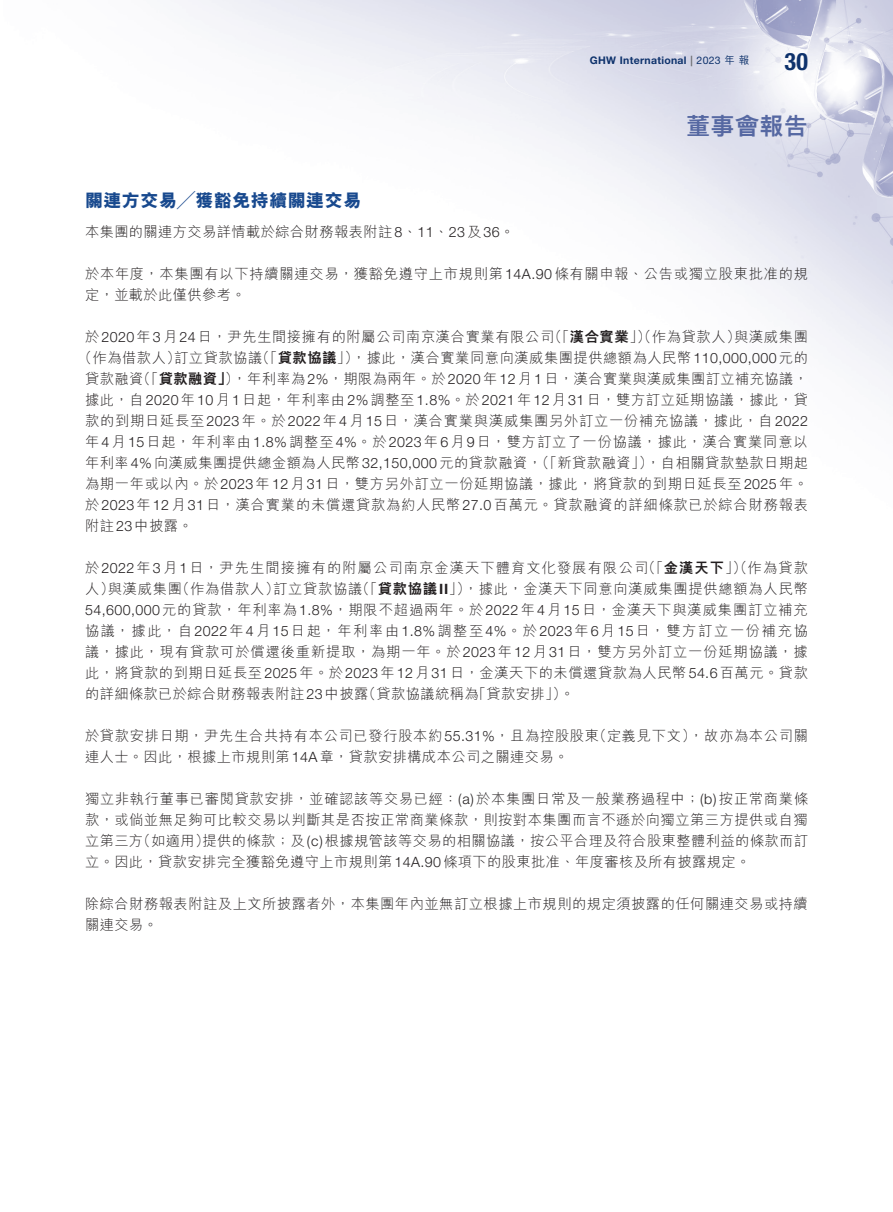
<style>
.page{position:relative;width:893px;height:1212px;background:#fff}
.page>*{position:absolute;margin:0;border:0;box-sizing:border-box;transform-origin:0 0}
.t1{font:800 24px "M Hei HK";letter-spacing:.02em;color:#5668a2}
.t2{font:700 condensed 24px "Helvetica Neue LT Pro";color:#0e326c}
._3__標題{font:800 18px "M Hei HK";letter-spacing:.025em;color:#18498e}
._1__內文{font:300 14.25px/21px "M Hei HK";letter-spacing:.045em;color:#231f20}
._1__內文-2{font:300 14.25px "M Hei HK";letter-spacing:.065em;color:#231f20}
._1__內文-3{font:300 14.25px/21px "M Hei HK";letter-spacing:.075em;color:#231f20}
._1__內文-4{font:300 14.25px "M Hei HK";letter-spacing:.115em;color:#231f20}
._1__內文-5{font:800 14.25px "M Hei HK";color:#231f20}
.t3{font:700 10.5px "Helvetica Neue LT Pro";letter-spacing:.03em;color:#0e326c}
.s1{color:#6c6d70}
.s2{font-weight:400}
.s3{font-family:"M Hei HK";font-weight:500}
.s4{font-family:"Helvetica Neue LT Pro"}
.s5{font-weight:800}
.s6{font-weight:300}
.s7{font-family:"Helvetica Neue LT Pro";font-weight:700}
</style>
<div class="page">
<img style="left:188px;top:0;width:705px;height:389px">
<p class="t3" style="left:590px;top:53px;width:161px">GHW International <span class="s1">|</span> <span class="s2">2023</span> <span class="s3">年報</span></p>
<h1 class="t2" style="left:784px;top:47px;width:25px">30</h1>
<h1 class="t1" style="left:686px;top:114px;width:123px">董事會報告</h1>
<p class="_3__標題" style="left:85px;top:192px;width:278px">關連方交易╱獲豁免持續關連交易</p>
<p class="_1__內文" style="left:85px;top:221px;width:431px">本集團的關連方交易詳情載於綜合財務報表附註 、<span class="s4">8 11</span>、<span class="s4">23</span>及<span class="s4">36</span>。</p>
<p class="_1__內文" style="left:85px;top:263px;width:724px">於本年度，本集團有以下持續關連交易，獲豁免遵守上市規則第<span class="s4">14A.90</span>條有關申報、公告或獨立股東批准的規定，並載於此僅供參考。</p>
<p class="_1__內文" style="left:734px;top:326px;width:75px">與漢威集團</p>
<p class="_1__內文" style="left:548px;top:326px;width:194px">（「<span class="s5">漢合實業</span>」）（作為貸款人）</p>
<p class="_1__內文" style="left:352px;top:326px;width:457px;text-indent:-267px">於<span class="s4">2020</span>年<span class="s4">3</span>月<span class="s4">24</span>日，尹先生間接擁有的附屬公司南京漢合實業有限公司<br>，據此，漢合實業同意向漢威集團提供總額為人民幣<span class="s4">110,000,000</span>元的</p>
<p class="_1__內文" style="left:174px;top:347px;width:90px">訂立貸款協議</p>
<p class="_1__內文" style="left:78px;top:347px;width:104px">（作為借款人）</p>
<p class="_1__內文" style="left:256px;top:347px;width:105px">（「<span class="s5">貸款協議</span>」）</p>
<p class="_1__內文" style="left:85px;top:368px;width:60px">貸款融資</p>
<p class="_1__內文" style="left:85px;top:389px;width:724px">據此，自<span class="s4">2020</span>年<span class="s4">10</span>月<span class="s4">1</span>日起，年利率由<span class="s4">2%</span>調整至<span class="s4">1.8%</span>。於<span class="s4">2021</span>年<span class="s4">12</span>月<span class="s4">31</span>日，雙方訂立延期協議，據此，貸</p>
<p class="_1__內文" style="left:85px;top:410px;width:724px">款的到期日延長至<span class="s4">2023</span>年。於<span class="s4">2022</span>年<span class="s4">4</span>月<span class="s4">15</span>日，漢合實業與漢威集團另外訂立一份補充協議，據此，自<span class="s4">2022</span></p>
<p class="_1__內文-2" style="left:85px;top:434px;width:724px">年<span class="s4">4</span>月<span class="s4">15</span>日起，年利率由<span class="s4">1.8%</span>調整至<span class="s4">4%</span>。於<span class="s4">2023</span>年<span class="s4">6</span>月<span class="s4">9</span>日，雙方訂立了一份協議，據此，漢合實業同意以</p>
<p class="_1__內文" style="left:646px;top:452px;width:163px">，自相關貸款墊款日期起</p>
<p class="_1__內文-5" style="left:137px;top:372px;width:104px"><span class="s6">（「</span>貸款融資」<span class="s6">）</span></p>
<p class="_1__內文" style="left:232px;top:368px;width:577px">，年利率為<span class="s4">2%</span>，期限為兩年。於<span class="s4">2020</span>年<span class="s4">12</span>月<span class="s4">1</span>日，漢合實業與漢威集團訂立補充協議，</p>
<p class="_1__內文" style="left:85px;top:452px;width:724px">年利率<span class="s4">4%</span>向漢威集團提供總金額為人民幣<span class="s4">32,150,000</span>元的貸款融資，<br>為期一年或以內。於<span class="s4">2023</span>年<span class="s4">12</span>月<span class="s4">31</span>日，雙方另外訂立一份延期協議，據此，將貸款的到期日延長至<span class="s4">2025</span>年。於<span class="s4">2023</span>年<span class="s4">12</span>月<span class="s4">31</span>日，漢合實業的未償還貸款為約人民幣<span class="s4">27.0</span>百萬元。貸款融資的詳細條款已於綜合財務報表附註<span class="s4">23</span>中披露。</p>
<p class="_1__內文" style="left:641px;top:557px;width:168px">（「<span class="s5">金漢天下</span>」）（作為貸款</p>
<p class="_1__內文" style="left:535px;top:452px;width:119px">（「新貸款融資」）</p>
<p class="_1__內文-3" style="left:464px;top:557px;width:346px;text-indent:-379px">於<span class="s4">2022</span>年<span class="s4">3</span>月<span class="s4">1</span>日，尹先生間接擁有的附屬公司南京金漢天下體育文化發展有限公司<br>，據此，金漢天下同意向漢威集團提供總額為人民幣</p>
<p class="_1__內文" style="left:273px;top:578px;width:91px">訂立貸款協議</p>
<p class="_1__內文" style="left:85px;top:578px;width:31px">人）</p>
<p class="_1__內文-2" style="left:85px;top:602px;width:724px"><span class="s4">54,600,000</span>元的貸款，年利率為<span class="s4">1.8%</span>，期限不超過兩年。於<span class="s4">2022</span>年<span class="s4">4</span>月<span class="s4">15</span>日，金漢天下與漢威集團訂立補充</p>
<p class="_1__內文-4" style="left:85px;top:623px;width:724px">協議，據此，自<span class="s4">2022</span>年<span class="s4">4</span>月<span class="s4">15</span>日起，年利率由<span class="s4">1.8%</span>調整至<span class="s4">4%</span>。於<span class="s4">2023</span>年<span class="s4">6</span>月<span class="s4">15</span>日，雙方訂立一份補充協</p>
<p class="_1__內文" style="left:85px;top:641px;width:724px">議，據此，現有貸款可於償還後重新提取，為期一年。於<span class="s4">2023</span>年<span class="s4">12</span>月<span class="s4">31</span>日，雙方另外訂立一份延期協議，據</p>
<p class="_1__內文" style="left:85px;top:662px;width:724px">此，將貸款的到期日延長至<span class="s4">2025</span>年。於<span class="s4">2023</span>年<span class="s4">12</span>月<span class="s4">31</span>日，金漢天下的未償還貸款為人民幣<span class="s4">54.6</span>百萬元。貸款</p>
<p class="_1__內文" style="left:472px;top:683px;width:104px">「貸款安排 。(「</p>
<p class="_1__內文" style="left:175px;top:578px;width:105px">（作為借款人）</p>
<p class="_1__內文" style="left:356px;top:578px;width:116px">（「<span class="s5">貸款協議</span><span class="s7">II</span>」）</p>
<p class="_1__內文" style="left:108px;top:578px;width:76px">與漢威集團</p>
<p class="_1__內文" style="left:362px;top:683px;width:118px">（貸款協議統稱為</p>
<p class="_1__內文" style="left:85px;top:683px;width:285px">的詳細條款已於綜合財務報表附註<span class="s4">23</span>中披露</p>
<p class="_1__內文" style="left:85px;top:725px;width:516px">於貸款安排日期，尹先生合共持有本公司已發行股本約<span class="s4">55.31%</span>，且為控股股東連人士。因此，根據上市規則第<span class="s4">14A</span>章，貸款安排構成本公司之關連交易。</p>
<p class="_1__內文" style="left:85px;top:788px;width:724px;text-align:right">獨立非執行董事已審閱貸款安排，並確認該等交易已經： <span class="s4">)a(</span> 於本集團日常及一般業務過程中；<span class="s4">(b)</span>按正常商業條款，或倘並無足夠可比較交易以判斷其是否按正常商業條款，則按對本集團而言不遜於向獨立第三方提供或自獨提供的條款；及 <span class="s4">)c(</span> 根據規管該等交易的相關協議，按公平合理及符合股東整體利益的條款而訂</p>
<p class="_1__內文" style="left:592px;top:725px;width:217px">（定義見下文，）故亦為本公司關</p>
<p class="_1__內文" style="left:137px;top:830px;width:74px">（如適用）</p>
<p class="_1__內文" style="left:85px;top:830px;width:667px">立第三方<br>立。因此，貸款安排完全獲豁免遵守上市規則第<span class="s4">14A.90</span>條項下的股東批准、年度審核及所有披露規定。</p>
<p class="_1__內文" style="left:85px;top:893px;width:724px">除綜合財務報表附註及上文所披露者外，本集團年內並無訂立根據上市規則的規定須披露的任何關連交易或持續關連交易。</p>
</div>
